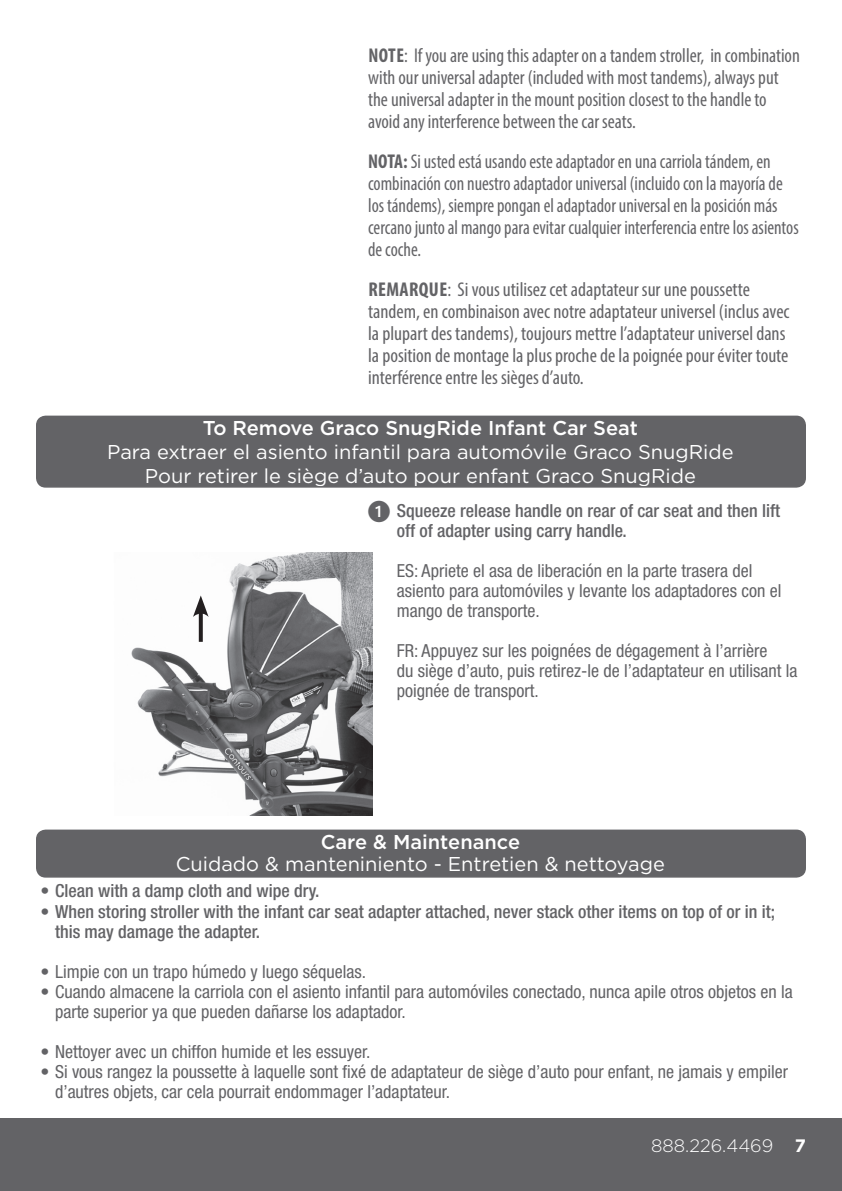
<style>
.page{position:relative;width:842px;height:1191px;background:#fff}
.page>*{position:absolute;margin:0;border:0;box-sizing:border-box;transform-origin:0 0}
.t1{font:condensed 20px/22px "Myriad Pro";color:#636366}
.t2{font:condensed 20px/22px "Myriad Pro";color:#636366;scale:.93 1}
.t3{font:20px/24px "Gotham";color:#fff;text-align:center}
.t4{font:500 20px "Gotham";color:#fff}
.t5{font:condensed 18px/20px "Helvetica Neue";color:#636366}
.t6{font:500 condensed 18px/20px "Helvetica Neue";color:#636366}
.t7{font:300 18px "Gotham";color:#fff}
.s1{font-weight:700}
.s2{font-family:"European Pi One";font-weight:400;font-stretch:normal;font-size:22px}
</style>
<div class="page">
<div style="left:0;top:1119px;width:842px;height:72px;background:#636366"></div>
<img style="left:131px;top:552px;width:242px;height:263px">
<svg style="left:199px;top:617px;width:4px;height:25px"></svg>
<svg style="left:193px;top:595px;width:16px;height:22px"></svg>
<div style="left:37px;top:830px;width:768px;height:47px;background:#636366;border-radius:9px"></div>
<div style="left:36px;top:829px;width:770px;height:48px;border:2px solid #636366;border-radius:9px"></div>
<div style="left:37px;top:416px;width:768px;height:71px;background:#636366;border-radius:9px"></div>
<div style="left:36px;top:415px;width:770px;height:72px;border:2px solid #636366;border-radius:9px"></div>
<p class="t1" style="left:368px;top:44px;width:433px"><span class="s1">NOTE</span>: If you are using this adapter on a tandem stroller, in combination with our universal adapter (included with most tandems), always put the universal adapter in the mount position closest to the handle to avoid any interference between the car seats.</p>
<p class="t2" style="left:368px;top:150px;width:464px"><span class="s1">NOTA:</span> Si usted está usando este adaptador en una carriola tándem, en combinación con nuestro adaptador universal (incluido con la mayoría de los tándems), siempre pongan el adaptador universal en la posición más cercano junto al mango para evitar cualquier interferencia entre los asientos de coche.</p>
<p class="t1" style="left:368px;top:278px;width:423px"><span class="s1">REMARQUE</span>: Si vous utilisez cet adaptateur sur une poussette tandem, en combinaison avec notre adaptateur universel (inclus avec la plupart des tandems), toujours mettre l’adaptateur universel dans la position de montage la plus proche de la poignée pour éviter toute interférence entre les sièges d’auto.</p>
<p class="t4" style="left:203px;top:415px;width:437px">To Remove Graco SnugRide Infant Car Seat</p>
<p class="t3" style="left:107px;top:439px;width:628px">Para extraer el asiento infantil para automóvile Graco SnugRide<br>Pour retirer le siège d’auto pour enfant Graco SnugRide</p>
<p class="t6" style="left:397px;top:501px;width:385px;text-indent:-29px"><span class="s2">1</span> Squeeze release handle on rear of car seat and then lift off of adapter using carry handle.</p>
<p class="t5" style="left:397px;top:561px;width:386px">ES: Apriete el asa de liberación en la parte trasera del asiento para automóviles y levante los adaptadores con el mango de transporte.</p>
<p class="t5" style="left:397px;top:641px;width:402px">FR: Appuyez sur les poignées de dégagement à l’arrière<br>du siège d’auto, puis retirez-le de l’adaptateur en utilisant la poignée de transport.</p>
<p class="t4" style="left:321px;top:828px;width:201px">Care &amp; Maintenance</p>
<p class="t3" style="left:176px;top:851px;width:491px">Cuidado &amp; manteniniento - Entretien &amp; nettoyage</p>
<p class="t6" style="left:41px;top:881px;width:280px">• Clean with a damp cloth and wipe dry.</p>
<p class="t6" style="left:55px;top:901px;width:722px;text-indent:-14px">• When storing stroller with the infant car seat adapter attached, never stack other items on top of or in it; this may damage the adapter.</p>
<p class="t5" style="left:41px;top:961px;width:327px">• Limpie con un trapo húmedo y luego séquelas.</p>
<p class="t5" style="left:55px;top:981px;width:739px;text-indent:-14px">• Cuando almacene la carriola con el asiento infantil para automóviles conectado, nunca apile otros objetos en la parte superior ya que pueden dañarse los adaptador.</p>
<p class="t5" style="left:41px;top:1041px;width:331px">• Nettoyer avec un chiffon humide et les essuyer.</p>
<p class="t5" style="left:55px;top:1061px;width:735px;text-indent:-14px">• Si vous rangez la poussette à laquelle sont fixé de adaptateur de siège d’auto pour enfant, ne jamais y empiler d’autres objets, car cela pourrait endommager l’adaptateur.</p>
<p class="t7" style="left:651px;top:1134px;width:156px">888.226.4469 <span class="s1">7</span></p>
</div>
